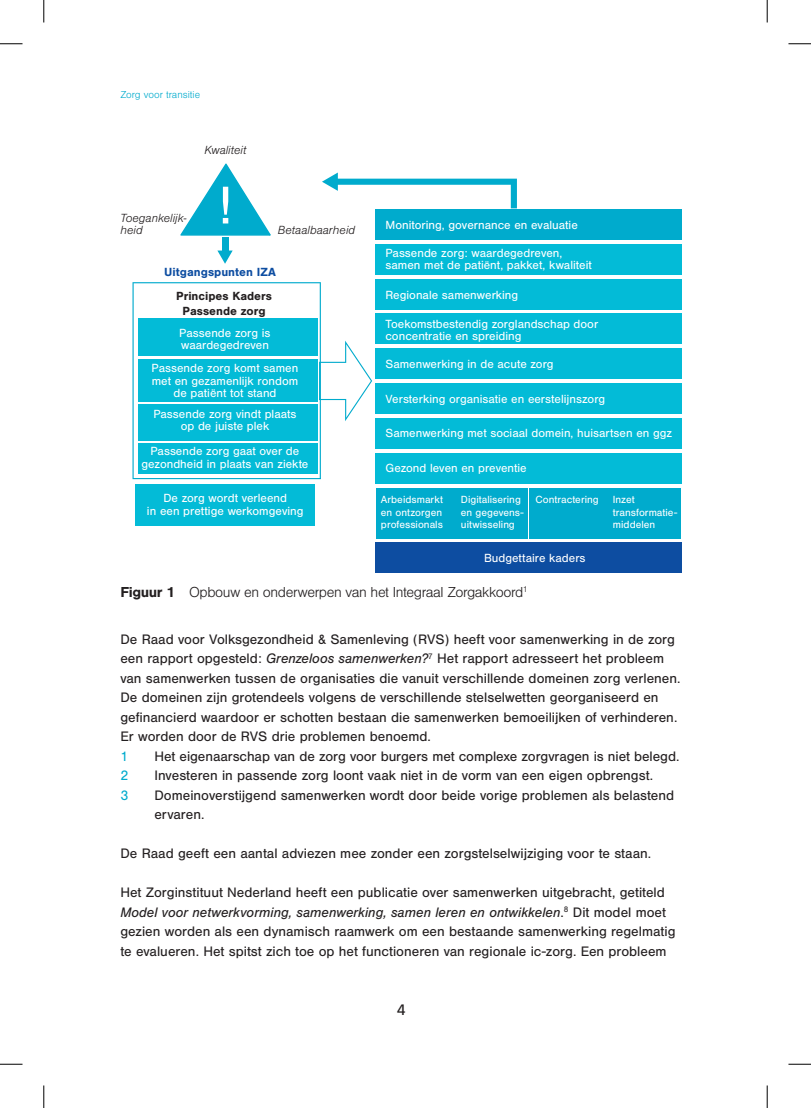
<style>
.page{position:relative;width:811px;height:1108px;background:#fff}
.page>*{position:absolute;margin:0;border:0;box-sizing:border-box;transform-origin:0 0}
.t1{font:55.2px "Nimbus San";color:#fff}
.t2{font:300 15px "Nimbus San";letter-spacing:-.025em;color:#231f20}
.t3{font:15px "Frutiger LT";color:#231f20}
.t4{font:14.25px/19.5px "Nimbus San";color:#231f20}
.t5{font:14.25px "Nimbus San";color:#00abcd}
.t6{font:12.3px/12.3px "Nimbus San";color:#fff;text-align:center}
.t7{font:italic 300 12.3px/12.3px "Nimbus San";color:#231f20}
.t8{font:700 12.3px/14.5px "Nimbus San";color:#231f20;text-align:center}
.t9{font:700 12.3px "Nimbus San";color:#0d4da1}
.t10{font:10.65px/12.3px "Nimbus San";color:#fff}
.t11{font:300 10.5px "Nimbus San";color:#00abcd}
.s1{font-weight:700}
.s2{font-style:italic}
</style>
<div class="page">
<svg style="left:180px;top:164px;width:91px;height:72px"></svg>
<div style="left:135px;top:485px;width:180px;height:41px;background:#03bbd7"></div>
<svg style="left:132px;top:282px;width:189px;height:197px;fill:#03bbd7"></svg>
<div style="left:376px;top:542px;width:306px;height:30px;background:#0d4da1"></div>
<div style="left:376px;top:488px;width:75px;height:51px;background:#00abcd"></div>
<div style="left:452px;top:488px;width:76px;height:51px;background:#00abcd"></div>
<div style="left:529px;top:488px;width:75px;height:51px;background:#00abcd"></div>
<div style="left:605px;top:488px;width:75px;height:51px;background:#00abcd"></div>
<div style="left:375px;top:209px;width:306px;height:30px;background:#00abcd"></div>
<div style="left:375px;top:244px;width:306px;height:30px;background:#03bbd7"></div>
<div style="left:375px;top:279px;width:306px;height:30px;background:#03bbd7"></div>
<div style="left:375px;top:314px;width:306px;height:30px;background:#03bbd7"></div>
<div style="left:375px;top:349px;width:306px;height:30px;background:#03bbd7"></div>
<div style="left:375px;top:384px;width:306px;height:30px;background:#03bbd7"></div>
<div style="left:375px;top:419px;width:306px;height:30px;background:#03bbd7"></div>
<div style="left:375px;top:454px;width:306px;height:30px;background:#03bbd7"></div>
<svg style="left:319px;top:341px;width:53px;height:80px"></svg>
<svg style="left:322px;top:173px;width:195px;height:35px"></svg>
<div style="left:222px;top:238px;width:6px;height:15px;background:#00abcd"></div>
<svg style="left:217px;top:251px;width:15px;height:13px"></svg>
<svg style="left:0;top:44px;width:22px;height:1px"></svg>
<svg style="left:788px;top:44px;width:22px;height:1px"></svg>
<svg style="left:0;top:1064px;width:22px;height:1px"></svg>
<svg style="left:788px;top:1064px;width:22px;height:1px"></svg>
<svg style="left:44px;top:0;width:1px;height:22px"></svg>
<svg style="left:44px;top:1085px;width:1px;height:23px"></svg>
<svg style="left:766px;top:0;width:1px;height:22px"></svg>
<svg style="left:766px;top:1085px;width:1px;height:23px"></svg>
<p class="t11" style="left:120px;top:89px;width:81px">Zorg voor transitie</p>
<p class="t7" style="left:120px;top:212px;width:68px">Toegankelijk&shy;heid</p>
<p class="t7" style="left:204px;top:144px;width:43px">Kwaliteit</p>
<h1 class="t1" style="left:219px;top:175px;width:15px">!</h1>
<p class="t7" style="left:278px;top:224px;width:79px">Betaalbaarheid</p>
<p class="t9" style="left:164px;top:265px;width:113px">Uitgangspunten IZA</p>
<p class="t8" style="left:176px;top:289px;width:97px">Principes Kaders<br>Passende zorg</p>
<p class="t6" style="left:179px;top:327px;width:93px;text-align:left">Passende zorg is waardegedreven</p>
<p class="t6" style="left:151px;top:362px;width:148px">Passende zorg komt samen met en gezamenlijk rondom de patiënt tot stand</p>
<p class="t6" style="left:153px;top:408px;width:144px">Passende zorg vindt plaats op de juiste plek</p>
<p class="t6" style="left:141px;top:445px;width:168px">Passende zorg gaat over de gezondheid in plaats van ziekte</p>
<p class="t6" style="left:147px;top:492px;width:158px">De zorg wordt verleend<br>in een prettige werkomgeving</p>
<p class="t6" style="left:385px;top:219px;width:194px">Monitoring, governance en evaluatie</p>
<p class="t6" style="left:385px;top:247px;width:208px;text-align:left">Passende zorg: waardegedreven, samen met de patiënt, pakket, kwaliteit</p>
<p class="t6" style="left:385px;top:289px;width:134px">Regionale samenwerking</p>
<p class="t6" style="left:385px;top:318px;width:214px;text-align:left">Toekomstbestendig zorglandschap door concentratie en spreiding</p>
<p class="t6" style="left:385px;top:358px;width:170px">Samenwerking in de acute zorg</p>
<p class="t6" style="left:385px;top:393px;width:221px">Versterking organisatie en eerstelijnszorg</p>
<p class="t6" style="left:385px;top:427px;width:288px">Samenwerking met sociaal domein, huisartsen en ggz</p>
<p class="t6" style="left:385px;top:462px;width:143px">Gezond leven en preventie</p>
<p class="t10" style="left:381px;top:494px;width:63px;text-align:justify">Arbeidsmarkt en ontzorgen professionals</p>
<p class="t10" style="left:461px;top:494px;width:64px">Digitalisering en gegevens&shy;uitwisseling</p>
<p class="t10" style="left:535px;top:494px;width:65px">Contractering</p>
<p class="t10" style="left:612px;top:494px;width:66px">Inzet transformatie&shy;middelen</p>
<p class="t6" style="left:484px;top:552px;width:103px">Budgettaire kaders</p>
<p class="t2" style="left:120px;top:584px;width:409px"><span class="s1">Figuur 1</span> Opbouw en onderwerpen van het Integraal Zorgakkoord<sup>1</sup></p>
<p class="t4" style="left:120px;top:630px;width:561px">De Raad voor Volksgezondheid &amp; Samenleving (RVS) heeft voor samenwerking in de zorg een rapport opgesteld: <span class="s2">Grenzeloos samenwerken?</span><sup>7</sup> Het rapport adresseert het probleem van samenwerken tussen de organisaties die vanuit verschillende domeinen zorg verlenen.<br>De domeinen zijn grotendeels volgens de verschillende stelselwetten georganiseerd en gefinancierd waardoor er schotten bestaan die samenwerken bemoeilijken of verhinderen.<br>Er worden door de RVS drie problemen benoemd.</p>
<p class="t5" style="left:120px;top:748px;width:9px">1</p>
<p class="t4" style="left:154px;top:746px;width:526px">Het eigenaarschap van de zorg voor burgers met complexe zorgvragen is niet belegd.</p>
<p class="t5" style="left:120px;top:768px;width:9px">2</p>
<p class="t4" style="left:154px;top:766px;width:500px">Investeren in passende zorg loont vaak niet in de vorm van een eigen opbrengst.</p>
<p class="t5" style="left:120px;top:787px;width:9px">3</p>
<p class="t4" style="left:154px;top:785px;width:521px">Domeinoverstijgend samenwerken wordt door beide vorige problemen als belastend ervaren.</p>
<p class="t4" style="left:120px;top:844px;width:532px">De Raad geeft een aantal adviezen mee zonder een zorgstelselwijziging voor te staan.</p>
<p class="t4" style="left:120px;top:883px;width:556px">Het Zorginstituut Nederland heeft een publicatie over samenwerken uitgebracht, getiteld <span class="s2">Model voor netwerkvorming, samenwerking, samen leren en ontwikkelen</span>.<sup>8</sup> Dit model moet gezien worden als een dynamisch raamwerk om een bestaande samenwerking regelmatig te evalueren. Het spitst zich toe op het functioneren van regionale ic-zorg. Een probleem</p>
<p class="t3" style="left:397px;top:1001px;width:10px">4</p>
</div>
